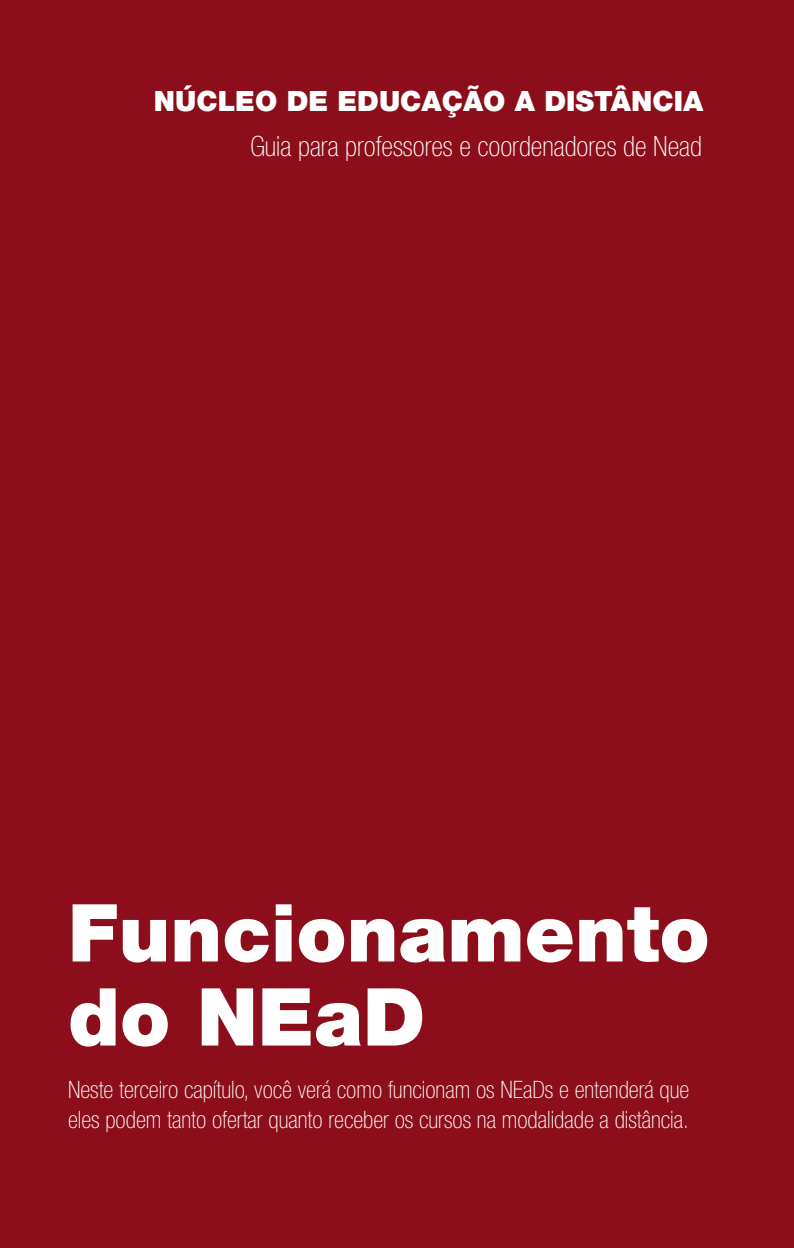
<style>
.page{position:relative;width:794px;height:1248px;background:#fff}
.page>*{position:absolute;margin:0;border:0;box-sizing:border-box;transform-origin:0 0}
.t1{font:900 80px/84px "Helvetica Neue LT Pro";color:#fff}
.t2{font:100 condensed 28px "Helvetica Neue LT Pro";color:#fff}
.t3{font:900 28px "Helvetica Neue LT Pro";color:#fff}
.t4{font:100 condensed 24px/30px "Helvetica Neue LT Pro";color:#fff}
</style>
<div class="page">
<div style="left:0;top:0;width:794px;height:1247px;background:#8b0e1a"></div>
<p class="t3" style="left:154px;top:84px;width:551px">NÚCLEO DE EDUCAÇÃO A DISTÂNCIA</p>
<p class="t2" style="left:250px;top:131px;width:453px">Guia para professores e coordenadores de Nead</p>
<h1 class="t1" style="left:68px;top:890px;width:643px">Funcionamento do NEaD</h1>
<p class="t4" style="left:68px;top:1075px;width:623px">Neste terceiro capítulo, você verá como funcionam os NEaDs e entenderá que eles podem tanto ofertar quanto receber os cursos na modalidade a distância.</p>
</div>
